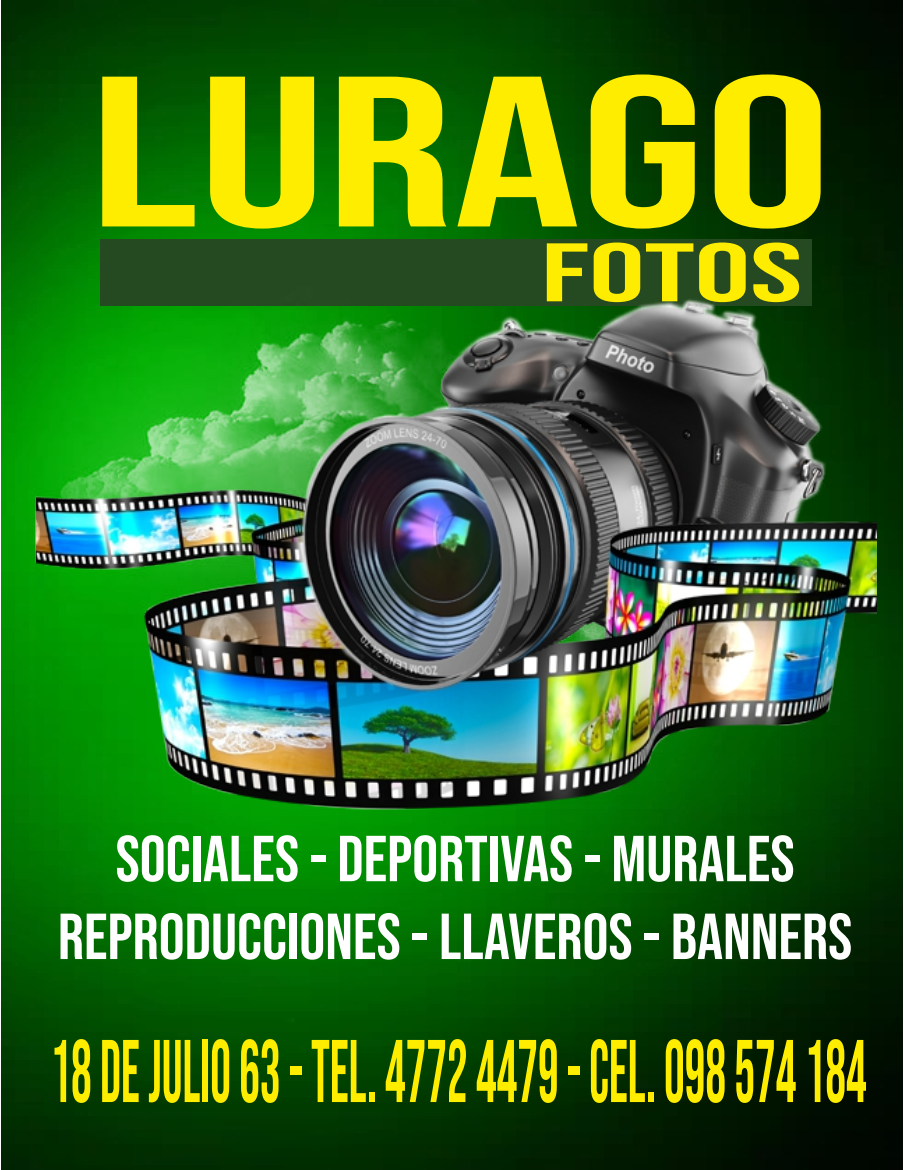
<style>
.page{position:relative;width:904px;height:1170px;background:#fff}
.page>*{position:absolute;margin:0;border:0;box-sizing:border-box;transform-origin:0 0}
.t1{font:213.88px "Bebas Neue";color:#ffed00;scale:1.48 1}
.t2{font:88.62px "Bebas Neue";color:#ffed00;scale:.58 1}
.t3{font:82.75px "Bebas Neue";color:#ffed00;scale:1.68 1}
.t4{font:64.88px/77.8px "Bebas Neue";color:#fff;text-align:center}
</style>
<div class="page">
<img style="left:1px;top:0;width:901px;height:1169px">
<div style="left:100px;top:239px;width:711px;height:67px;background:#254920"></div>
<img style="left:17px;top:243px;width:859px;height:596px">
<h1 class="t1" style="left:89px;top:31px;width:503px">LURAGO</h1>
<p class="t3" style="left:541px;top:226px;width:157px">FOTOS</p>
<p class="t4" style="left:58px;top:819px;width:795px">SOCIALES - DEPORTIVAS - MURALES<br>REPRODUCCIONES - LLAVEROS - BANNERS</p>
<h2 class="t2" style="left:50px;top:1021px;width:1408px">18 DE JULIO 63 - TEL. 4772 4479 - CEL. 098 574 184</h2>
</div>
